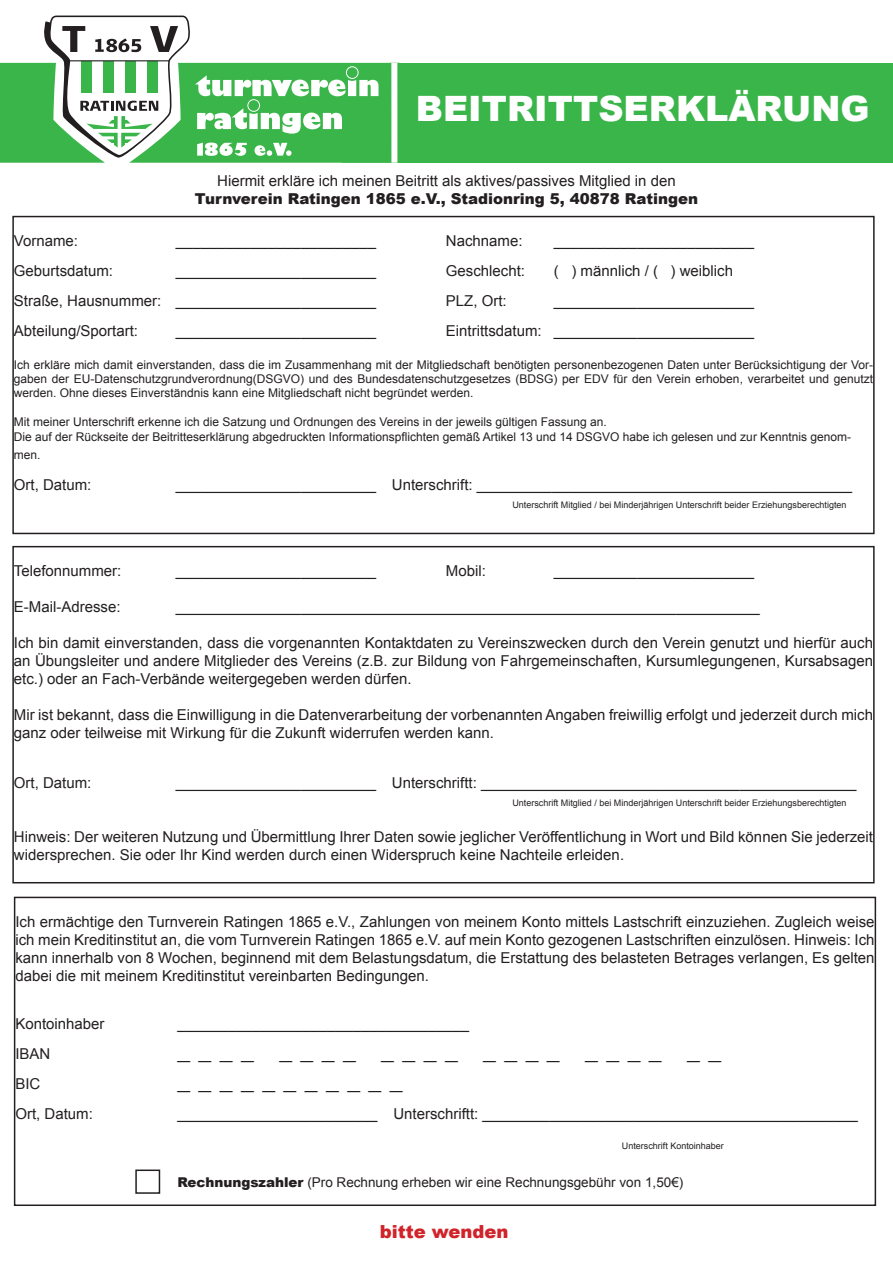
<style>
.page{position:relative;width:893px;height:1263px;background:#fff}
.page>*{position:absolute;margin:0;border:0;box-sizing:border-box;transform-origin:0 0}
.t1{font:900 34.95px "Arial";color:#fff}
.t2{font:900 25.5px "Arial";color:#231f20}
.t3{font:900 18px "Arial";color:#d1232a}
.t4{font:15px/18px "Arial";color:#231f20;text-align:justify}
.t5{font:900 15px "Arial";color:#231f20}
.t6{font:13.5px "Arial";color:#231f20}
.t7{font:12px/14.4px "Arial";color:#231f20;text-align:justify}
.t8{font:9px "Arial";color:#231f20}
.s1{font-weight:900}
</style>
<div class="page">
<svg style="left:0;top:16px;width:399px;height:147px"></svg>
<div style="left:393px;top:63px;width:500px;height:100px;background:#3ab54a"></div>
<div style="left:391px;top:63px;width:6px;height:100px;background:#fff"></div>
<div style="left:14px;top:897px;width:862px;height:309px;border:2px solid #231f20"></div>
<div style="left:12px;top:546px;width:863px;height:337px;border:2px solid #231f20"></div>
<div style="left:12px;top:216px;width:863px;height:318px;border:2px solid #231f20"></div>
<div style="left:135px;top:1169px;width:25px;height:25px;border:2px solid #231f20"></div>
<h1 class="t1" style="left:416px;top:83px;width:455px">BEITRITTSERKLÄRUNG</h1>
<p class="t4" style="left:14px;top:232px;width:66px">Vorname:</p>
<p class="t4" style="left:14px;top:262px;width:101px">Geburtsdatum:</p>
<p class="t4" style="left:217px;top:172px;width:460px">Hiermit erkläre ich meinen Beitritt als aktives/passives Mitglied in den</p>
<p class="t5" style="left:195px;top:188px;width:505px">Turnverein Ratingen 1865 e.V., Stadionring 5, 40878 Ratingen</p>
<p class="t4" style="left:176px;top:232px;width:202px">________________________</p>
<p class="t4" style="left:176px;top:262px;width:202px">________________________</p>
<p class="t4" style="left:446px;top:232px;width:78px">Nachname:</p>
<p class="t4" style="left:554px;top:232px;width:202px">________________________</p>
<p class="t4" style="left:446px;top:262px;width:81px">Geschlecht:</p>
<p class="t4" style="left:554px;top:262px;width:181px">( ) männlich / ( ) weiblich</p>
<p class="t4" style="left:14px;top:292px;width:364px">Straße, Hausnummer: ________________________</p>
<p class="t4" style="left:446px;top:292px;width:62px">PLZ, Ort:</p>
<p class="t4" style="left:554px;top:292px;width:202px">________________________</p>
<p class="t4" style="left:14px;top:322px;width:126px">Abteilung/Sportart:</p>
<p class="t4" style="left:446px;top:322px;width:310px">Eintrittsdatum: ________________________</p>
<p class="t7" style="left:14px;top:357px;width:861px">Ich erkläre mich damit einverstanden, dass die im Zusammenhang mit der Mitgliedschaft benötigten personenbezogenen Daten unter Berücksichtigung der Vor&shy;gaben der EU-Datenschutzgrundverordnung(DSGVO) und des Bundesdatenschutzgesetzes (BDSG) per EDV für den Verein erhoben, verarbeitet und genutzt werden. Ohne dieses Einverständnis kann eine Mitgliedschaft nicht begründet werden.</p>
<p class="t7" style="left:14px;top:415px;width:839px">Mit meiner Unterschrift erkenne ich die Satzung und Ordnungen des Vereins in der jeweils gültigen Fassung an.<br>Die auf der Rückseite der Beitritteserklärung abgedruckten Informationspflichten gemäß Artikel 13 und 14 DSGVO habe ich gelesen und zur Kenntnis genom-</p>
<p class="t7" style="left:14px;top:447px;width:28px">men.</p>
<p class="t4" style="left:14px;top:476px;width:79px">Ort, Datum:</p>
<p class="t4" style="left:176px;top:476px;width:678px">________________________ Unterschrift: _____________________________________________</p>
<p class="t8" style="left:512px;top:499px;width:336px">Unterschrift Mitglied / bei Minderjährigen Unterschrift beider Erziehungsberechtigten</p>
<p class="t4" style="left:176px;top:322px;width:202px">________________________</p>
<p class="t4" style="left:14px;top:562px;width:109px">Telefonnummer:</p>
<p class="t4" style="left:176px;top:562px;width:202px">________________________</p>
<p class="t4" style="left:446px;top:562px;width:42px">Mobil:</p>
<p class="t4" style="left:554px;top:562px;width:202px">________________________</p>
<p class="t4" style="left:14px;top:598px;width:108px">E-Mail-Adresse:</p>
<p class="t4" style="left:176px;top:598px;width:585px">______________________________________________________________________</p>
<p class="t4" style="left:14px;top:634px;width:861px">Ich bin damit einverstanden, dass die vorgenannten Kontaktdaten zu Vereinszwecken durch den Verein genutzt und hierfür auch an Übungsleiter und andere Mitglieder des Vereins (z.B. zur Bildung von Fahrgemeinschaften, Kursumlegungenen, Kursabsagen etc.) oder an Fach-Verbände weitergegeben werden dürfen.</p>
<p class="t4" style="left:14px;top:706px;width:861px">Mir ist bekannt, dass die Einwilligung in die Datenverarbeitung der vorbenannten Angaben freiwillig erfolgt und jederzeit durch mich ganz oder teilweise mit Wirkung für die Zukunft widerrufen werden kann.</p>
<p class="t4" style="left:14px;top:774px;width:79px">Ort, Datum:</p>
<p class="t4" style="left:176px;top:774px;width:682px">________________________ Unterschriftt: _____________________________________________</p>
<p class="t8" style="left:512px;top:797px;width:336px">Unterschrift Mitglied / bei Minderjährigen Unterschrift beider Erziehungsberechtigten</p>
<p class="t4" style="left:14px;top:828px;width:861px">Hinweis: Der weiteren Nutzung und Übermittlung Ihrer Daten sowie jeglicher Veröffentlichung in Wort und Bild können Sie jederzeit widersprechen. Sie oder Ihr Kind werden durch einen Widerspruch keine Nachteile erleiden.</p>
<p class="t4" style="left:15px;top:913px;width:861px">Ich ermächtige den Turnverein Ratingen 1865 e.V., Zahlungen von meinem Konto mittels Lastschrift einzuziehen. Zugleich weise ich mein Kreditinstitut an, die vom Turnverein Ratingen 1865 e.V. auf mein Konto gezogenen Lastschriften einzulösen. Hinweis: Ich kann innerhalb von 8 Wochen, beginnend mit dem Belastungsdatum, die Erstattung des belasteten Betrages verlangen, Es gelten dabei die mit meinem Kreditinstitut vereinbarten Bedingungen.</p>
<p class="t4" style="left:15px;top:1015px;width:91px">Kontoinhaber</p>
<p class="t4" style="left:177px;top:1015px;width:293px">___________________________________</p>
<p class="t4" style="left:15px;top:1045px;width:37px">IBAN</p>
<h2 class="t2" style="left:177px;top:1031px;width:545px">_ _ _ _ _ _ _ _ _ _ _ _ _ _ _ _ _ _ _ _ _ _</h2>
<p class="t4" style="left:15px;top:1075px;width:27px">BIC</p>
<h2 class="t2" style="left:177px;top:1061px;width:227px">_ _ _ _ _ _ _ _ _ _ _</h2>
<p class="t4" style="left:15px;top:1105px;width:79px">Ort, Datum:</p>
<p class="t4" style="left:177px;top:1105px;width:682px">________________________ Unterschriftt: _____________________________________________</p>
<p class="t8" style="left:622px;top:1140px;width:104px">Unterschrift Kontoinhaber</p>
<p class="t6" style="left:177px;top:1173px;width:507px"><span class="s1">Rechnungszahler</span> (Pro Rechnung erheben wir eine Rechnungsgebühr von 1,50€)</p>
<p class="t3" style="left:380px;top:1218px;width:130px">bitte wenden</p>
</div>
